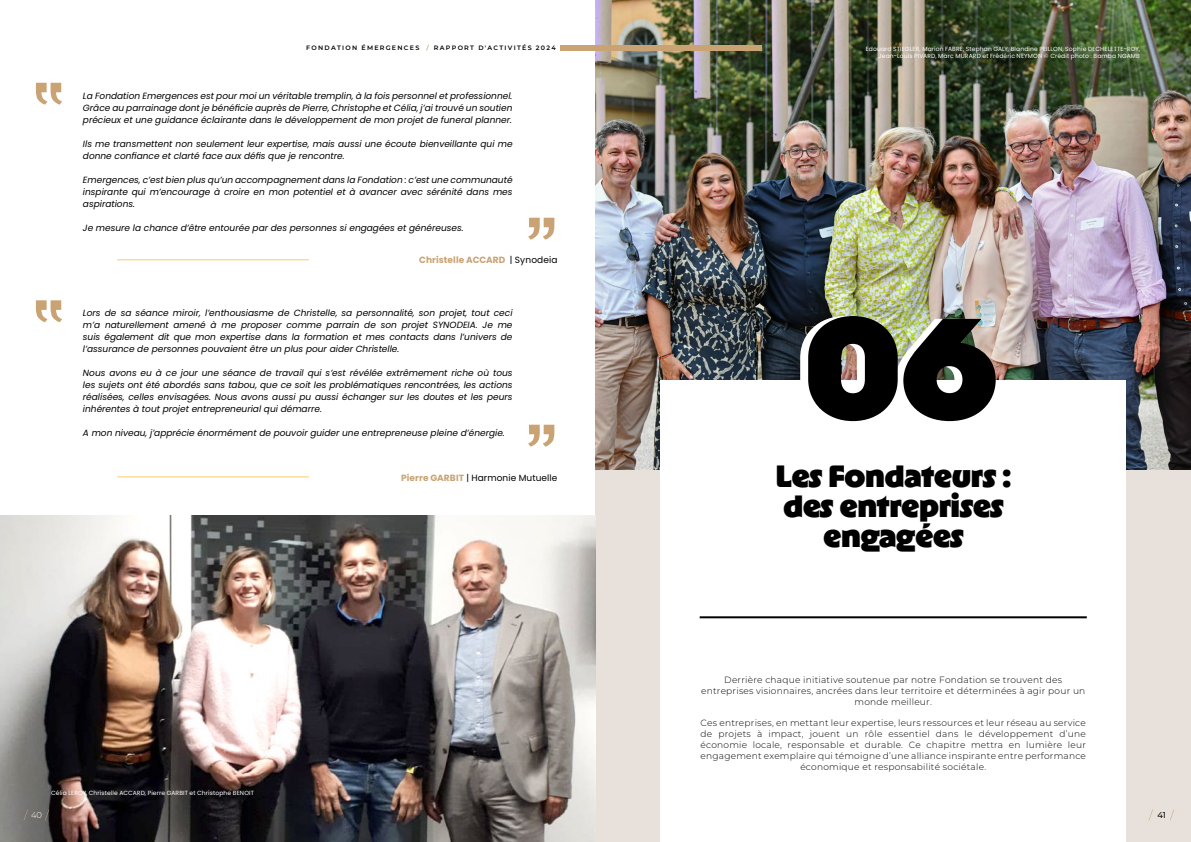
<style>
.page{position:relative;width:1191px;height:842px;background:#fff}
.page>*{position:absolute;margin:0;border:0;box-sizing:border-box;transform-origin:0 0}
.t1{font:900 142px "RL Aqva";color:#000}
.t2{font:900 30.7px/30px "RL Aqva";letter-spacing:-.005em;color:#000;text-align:center}
.t3{font:300 9.1px/10.9px "Montserrat";letter-spacing:.025em;color:#000;text-align:center}
.t4{font:italic 9px/12px "Poppins";color:#000;text-align:justify}
.t5{font:9px "Poppins";letter-spacing:.01em;color:#000}
.t6{font:700 9px "Poppins";letter-spacing:.005em;color:#c9a373}
.t7{font:300 8.5px "Montserrat";color:#000}
.t8{font:300 8.5px "Montserrat";color:#fff}
.t9{font:600 6.4px "Montserrat";letter-spacing:.2em;color:#000}
.t10{font:6px/7px "Poppins";letter-spacing:.02em;color:#fff;text-align:right}
.s1{color:#c9a373}
.s2{font-weight:400;color:#000}
.s3{font-weight:700;color:#c9a373}
</style>
<div class="page">
<div style="left:595px;top:0;width:596px;height:842px;background:#e8e0db"></div>
<img style="left:595px;top:0;width:596px;height:469px">
<div style="left:660px;top:380px;width:466px;height:462px;background:#fff"></div>
<hr style="left:699px;top:616px;width:387px;height:2px;background:#000">
<img style="left:0;top:515px;width:595px;height:327px">
<svg style="left:36px;top:83px;width:26px;height:22px"></svg>
<svg style="left:36px;top:300px;width:26px;height:22px"></svg>
<svg style="left:528px;top:218px;width:26px;height:22px"></svg>
<svg style="left:528px;top:425px;width:26px;height:22px"></svg>
<hr style="left:117px;top:259px;width:192px;height:1px;background:#fdcc67">
<hr style="left:117px;top:476px;width:192px;height:1px;background:#fdcc67">
<div style="left:560px;top:45px;width:202px;height:6px;background:#c9a373"></div>
<svg style="left:24px;top:809px;width:4px;height:11px"></svg>
<svg style="left:45px;top:809px;width:4px;height:11px"></svg>
<svg style="left:1149px;top:809px;width:4px;height:11px"></svg>
<svg style="left:1170px;top:809px;width:4px;height:11px"></svg>
<p class="t9" style="left:306px;top:43px;width:251px">FONDATION ÉMERGENCES <span class="s1">/</span> RAPPORT D'ACTIVITÉS 2024</p>
<p class="t4" style="left:83px;top:90px;width:431px">La Fondation Emergences est pour moi un véritable tremplin, à la fois personnel et professionnel.<br>Grâce au parrainage dont je bénéficie auprès de Pierre, Christophe et Célia, j’ai trouvé un soutien précieux et une guidance éclairante dans le développement de mon projet de funeral planner.</p>
<p class="t4" style="left:83px;top:138px;width:431px">Ils me transmettent non seulement leur expertise, mais aussi une écoute bienveillante qui me donne confiance et clarté face aux défis que je rencontre.</p>
<p class="t4" style="left:83px;top:174px;width:431px">Emergences, c’est bien plus qu’un accompagnement dans la Fondation : c’est une communauté inspirante qui m’encourage à croire en mon potentiel et à avancer avec sérénité dans mes aspirations.</p>
<p class="t4" style="left:83px;top:222px;width:382px">Je mesure la chance d’être entourée par des personnes si engagées et généreuses.</p>
<p class="t6" style="left:419px;top:255px;width:140px">Christelle ACCARD <span class="s2">| Synodeia</span></p>
<p class="t4" style="left:83px;top:306px;width:431px">Lors de sa séance miroir, l’enthousiasme de Christelle, sa personnalité, son projet, tout ceci m’a naturellement amené à me proposer comme parrain de son projet SYNODEIA. Je me suis également dit que mon expertise dans la formation et mes contacts dans l’univers de l’assurance de personnes pouvaient être un plus pour aider Christelle.</p>
<p class="t4" style="left:83px;top:366px;width:431px">Nous avons eu à ce jour une séance de travail qui s’est révélée extrêmement riche où tous les sujets ont été abordés sans tabou, que ce soit les problématiques rencontrées, les actions réalisées, celles envisagées. Nous avons aussi pu aussi échanger sur les doutes et les peurs inhérentes à tout projet entrepreneurial qui démarre.</p>
<p class="t4" style="left:83px;top:426px;width:423px">A mon niveau, j’apprécie énormément de pouvoir guider une entrepreneuse pleine d’énergie.</p>
<p class="t5" style="left:401px;top:472px;width:158px"><span class="s3">Pierre GARBIT</span> | Harmonie Mutuelle</p>
<p class="t8" style="left:31px;top:809px;width:13px">40</p>
<p class="t10" style="left:51px;top:790px;width:204px">Célia LEROY, Christelle ACCARD, Pierre GARBIT et Christophe BENOIT</p>
<p class="t10" style="left:865px;top:46px;width:276px">Edouard STIEGLER, Marion FABRE, Stephan GALY, Blandine PEILLON, Sophie DECHELETTE-ROY,<br>Jean-Louis PIVARD, Marc MURARD et Frédéric NEYMON © Crédit photo : Bamba NGAMB</p>
<h1 class="t1" style="left:804px;top:278px;width:195px">06</h1>
<h2 class="t2" style="left:776px;top:460px;width:237px">Les Fondateurs : des entreprises engagées</h2>
<p class="t3" style="left:701px;top:674px;width:386px">Derrière chaque initiative soutenue par notre Fondation se trouvent des entreprises visionnaires, ancrées dans leur territoire et déterminées à agir pour un monde meilleur.</p>
<p class="t3" style="left:700px;top:717px;width:387px">Ces entreprises, en mettant leur expertise, leurs ressources et leur réseau au service de projets à impact, jouent un rôle essentiel dans le développement d’une économie locale, responsable et durable. Ce chapitre mettra en lumière leur engagement exemplaire qui témoigne d’une alliance inspirante entre performance économique et responsabilité sociétale.</p>
<p class="t7" style="left:1157px;top:809px;width:10px">41</p>
</div>
